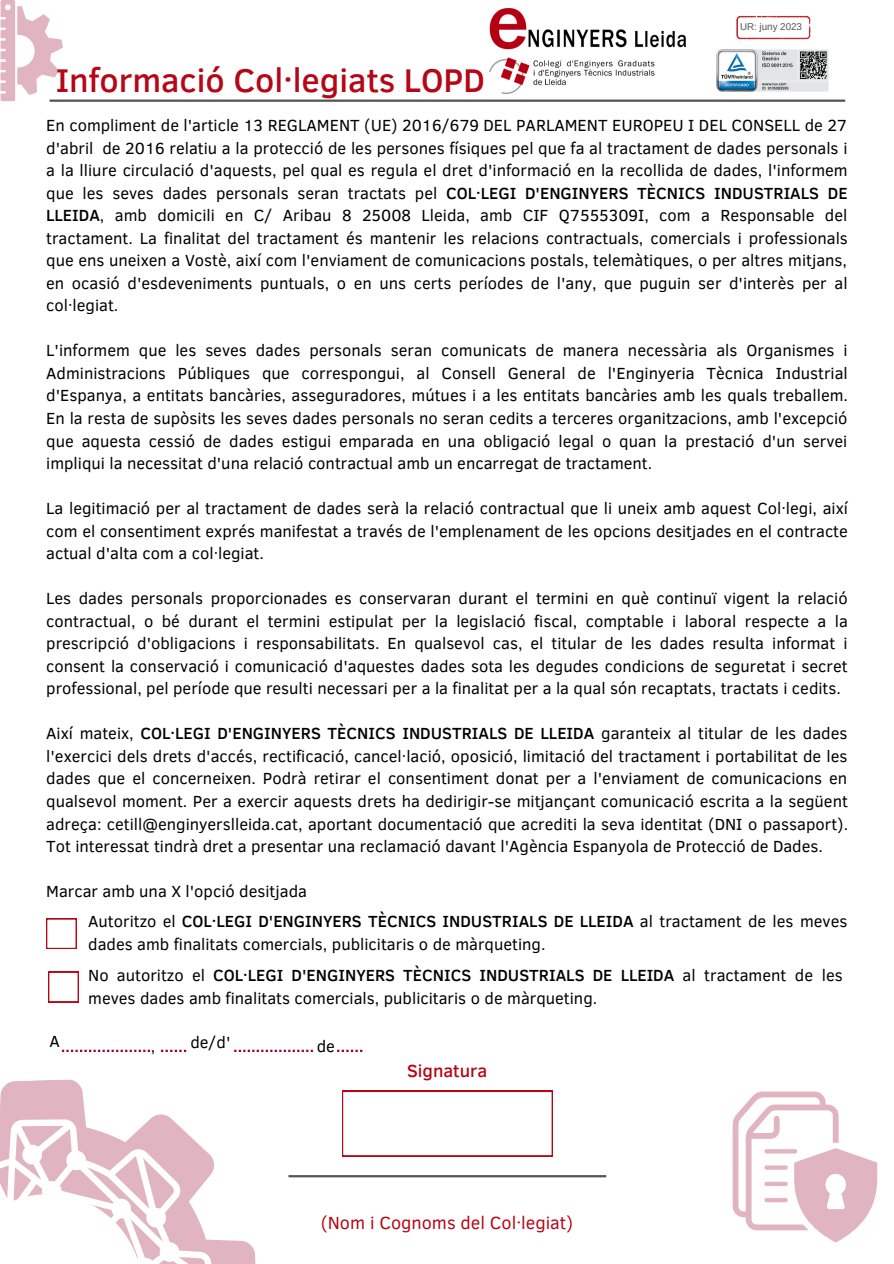
<style>
.page{position:relative;width:894px;height:1264px;background:#fff}
.page>*{position:absolute;margin:0;border:0;box-sizing:border-box;transform-origin:0 0}
.t1{font:500 33.75px "Clear Sans";color:#b50716}
.t2{font:18px "Clear Sans";color:#b50716}
.t3{font:500 18px "Clear Sans";color:#b50716}
.t4{font:16.5px/22.5px "Clear Sans";color:#000;text-align:justify}
.t5{font:9.75px "Arimo";color:#545454}
.s1{font-weight:500}
</style>
<div class="page">
<hr style="left:50px;top:99px;width:794px;height:3px;background:#545454">
<svg style="left:0;top:1079px;width:256px;height:184px"></svg>
<svg style="left:342px;top:1090px;width:210px;height:66px"></svg>
<div style="left:46px;top:918px;width:31px;height:31px;background:#b50716"></div>
<svg style="left:47px;top:919px;width:29px;height:29px"></svg>
<svg style="left:48px;top:971px;width:31px;height:31px"></svg>
<img style="left:490px;top:8px;width:195px;height:86px">
<hr style="left:288px;top:1175px;width:318px;height:2px;background:#545454">
<svg style="left:732px;top:1091px;width:145px;height:151px"></svg>
<svg style="left:1px;top:0;width:62px;height:101px"></svg>
<svg style="left:0;top:1119px;width:212px;height:144px"></svg>
<svg style="left:62px;top:1049px;width:88px;height:2px"></svg>
<svg style="left:161px;top:1049px;width:25px;height:2px"></svg>
<svg style="left:234px;top:1049px;width:79px;height:2px"></svg>
<svg style="left:337px;top:1049px;width:25px;height:2px"></svg>
<img style="left:716px;top:50px;width:112px;height:41px">
<svg style="left:755px;top:16px;width:55px;height:23px"></svg>
<p class="t1" style="left:56px;top:56px;width:430px">Informació Col·legiats LOPD</p>
<p class="t5" style="left:739px;top:21px;width:63px">UR: juny 2023</p>
<p class="t4" style="left:46px;top:113px;width:803px">En compliment de l'article 13 REGLAMENT (UE) 2016/679 DEL PARLAMENT EUROPEU I DEL CONSELL de 27 d'abril de 2016 relatiu a la protecció de les persones físiques pel que fa al tractament de dades personals i a la lliure circulació d'aquests, pel qual es regula el dret d'informació en la recollida de dades, l'informem que les seves dades personals seran tractats pel <span class="s1">COL·LEGI D'ENGINYERS TÈCNICS INDUSTRIALS DE LLEIDA</span>, amb domicili en C/ Aribau 8 25008 Lleida, amb CIF Q7555309I, com a Responsable del tractament. La finalitat del tractament és mantenir les relacions contractuals, comercials i professionals que ens uneixen a Vostè, així com l'enviament de comunicacions postals, telemàtiques, o per altres mitjans, en ocasió d'esdeveniments puntuals, o en uns certs períodes de l'any, que puguin ser d'interès per al col·legiat.</p>
<p class="t4" style="left:46px;top:338px;width:803px">L'informem que les seves dades personals seran comunicats de manera necessària als Organismes i Administracions Públiques que correspongui, al Consell General de l'Enginyeria Tècnica Industrial d'Espanya, a entitats bancàries, asseguradores, mútues i a les entitats bancàries amb les quals treballem.<br>En la resta de supòsits les seves dades personals no seran cedits a terceres organitzacions, amb l'excepció que aquesta cessió de dades estigui emparada en una obligació legal o quan la prestació d'un servei impliqui la necessitat d'una relació contractual amb un encarregat de tractament.</p>
<p class="t4" style="left:46px;top:496px;width:803px">La legitimació per al tractament de dades serà la relació contractual que li uneix amb aquest Col·legi, així com el consentiment exprés manifestat a través de l'emplenament de les opcions desitjades en el contracte actual d'alta com a col·legiat.</p>
<p class="t4" style="left:46px;top:586px;width:803px">Les dades personals proporcionades es conservaran durant el termini en què continuï vigent la relació contractual, o bé durant el termini estipulat per la legislació fiscal, comptable i laboral respecte a la prescripció d'obligacions i responsabilitats. En qualsevol cas, el titular de les dades resulta informat i consent la conservació i comunicació d'aquestes dades sota les degudes condicions de seguretat i secret professional, pel període que resulti necessari per a la finalitat per a la qual són recaptats, tractats i cedits.</p>
<p class="t4" style="left:46px;top:721px;width:803px">Així mateix, <span class="s1">COL·LEGI D'ENGINYERS TÈCNICS INDUSTRIALS DE LLEIDA</span> garanteix al titular de les dades l'exercici dels drets d'accés, rectificació, cancel·lació, oposició, limitació del tractament i portabilitat de les dades que el concerneixen. Podrà retirar el consentiment donat per a l'enviament de comunicacions en qualsevol moment. Per a exercir aquests drets ha dedirigir-se mitjançant comunicació escrita a la següent adreça: cetill@enginyerslleida.cat, aportant documentació que acrediti la seva identitat (DNI o passaport).<br>Tot interessat tindrà dret a presentar una reclamació davant l'Agència Espanyola de Protecció de Dades.</p>
<p class="t4" style="left:46px;top:879px;width:262px">Marcar amb una X l'opció desitjada</p>
<p class="t4" style="left:50px;top:1028px;width:12px">A</p>
<p class="t4" style="left:88px;top:909px;width:760px">Autoritzo el <span class="s1">COL·LEGI D'ENGINYERS TÈCNICS INDUSTRIALS DE LLEIDA</span> al tractament de les meves dades amb finalitats comercials, publicitaris o de màrqueting.</p>
<p class="t4" style="left:88px;top:963px;width:755px">No autoritzo el <span class="s1">COL·LEGI D'ENGINYERS TÈCNICS INDUSTRIALS DE LLEIDA</span> al tractament de les meves dades amb finalitats comercials, publicitaris o de màrqueting.</p>
<p class="t4" style="left:151px;top:1033px;width:6px">,</p>
<p class="t4" style="left:190px;top:1030px;width:42px">de/d'</p>
<p class="t4" style="left:316px;top:1033px;width:20px">de</p>
<p class="t3" style="left:407px;top:1057px;width:82px">Signatura</p>
<p class="t2" style="left:321px;top:1209px;width:254px">(Nom i Cognoms del Col·legiat)</p>
</div>
